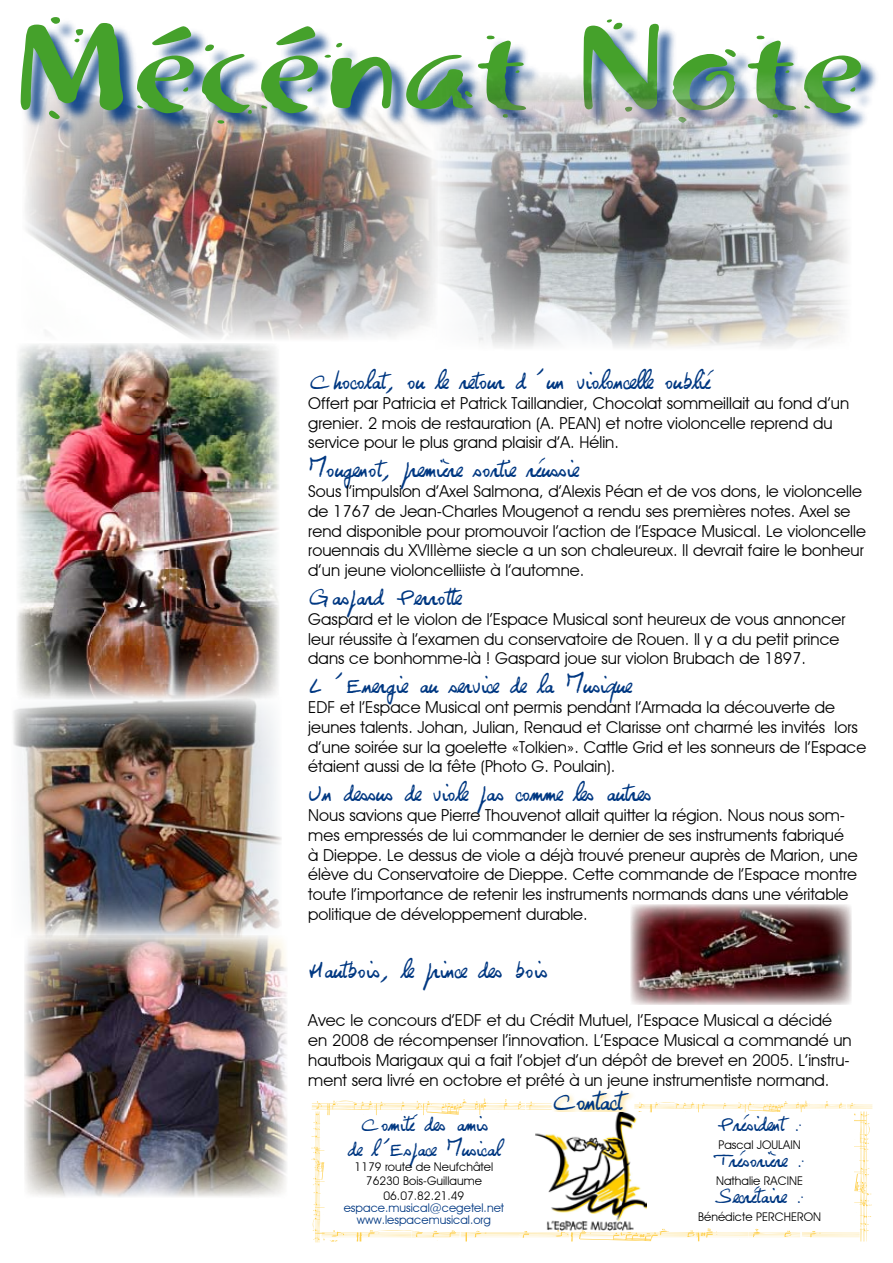
<style>
.page{position:relative;width:893px;height:1263px;background:#fff}
.page>*{position:absolute;margin:0;border:0;box-sizing:border-box;transform-origin:0 0}
.t1{font:27px "Georges";letter-spacing:-.03em;color:#003882}
.t2{font:24px "Georges";color:#003882}
.t3{font:21px/25.2px "Georges";color:#003882;text-align:center}
.t4{font:16.5px/19.8px "Advantage";color:#000}
.t5{font:12px/14.4px "Advantage";color:#000;text-align:center}
.t6{font:12px/12px "Advantage";color:#003882;text-align:center}
</style>
<div class="page">
<div style="left:551px;top:1088px;width:84px;height:29px;background:#fecf4c;opacity:.82"></div>
<svg style="left:311px;top:1099px;width:561px;height:143px"></svg>
<img style="left:13px;top:700px;width:269px;height:235px">
<img style="left:17px;top:343px;width:262px;height:357px">
<img style="left:25px;top:143px;width:408px;height:196px">
<img style="left:630px;top:904px;width:222px;height:101px">
<img style="left:24px;top:935px;width:263px;height:262px">
<div style="left:22px;top:19px;width:859px;height:124px;background:#003882;opacity:.89"></div>
<svg style="left:21px;top:17px;width:840px;height:107px"></svg>
<img style="left:433px;top:72px;width:419px;height:276px">
<h2 class="t2" style="left:308px;top:367px;width:403px">Chocolat, ou le retour d’un violoncelle oublié</h2>
<p class="t4" style="left:308px;top:393px;width:542px">Offert par Patricia et Patrick Taillandier, Chocolat sommeillait au fond d’un grenier. 2 mois de restauration (A. PEAN) et notre violoncelle reprend du service pour le plus grand plaisir d’A. Hélin.</p>
<h2 class="t2" style="left:308px;top:455px;width:271px">Mougenot, première sortie réussie</h2>
<p class="t4" style="left:308px;top:481px;width:559px">Sous l’impulsion d’Axel Salmona, d’Alexis Péan et de vos dons, le violoncelle de 1767 de Jean-Charles Mougenot a rendu ses premières notes. Axel se rend disponible pour promouvoir l’action de l’Espace Musical. Le violoncelle rouennais du XVIIIème siecle a un son chaleureux. Il devrait faire le bonheur d’un jeune violoncelliiste à l’automne.</p>
<h2 class="t2" style="left:308px;top:583px;width:154px">Gaspard Perrotte</h2>
<p class="t4" style="left:308px;top:609px;width:539px">Gaspard et le violon de l’Espace Musical sont heureux de vous annoncer leur réussite à l’examen du conservatoire de Rouen. Il y a du petit prince dans ce bonhomme-là ! Gaspard joue sur violon Brubach de 1897.</p>
<h2 class="t2" style="left:308px;top:671px;width:324px">L’Energie au service de la Musique</h2>
<p class="t4" style="left:308px;top:697px;width:559px">EDF et l’Espace Musical ont permis pendant l’Armada la découverte de jeunes talents. Johan, Julian, Renaud et Clarisse ont charmé les invités lors d’une soirée sur la goelette «Tolkien». Cattle Grid et les sonneurs de l’Espace étaient aussi de la fête (Photo G. Poulain).</p>
<h2 class="t2" style="left:308px;top:779px;width:344px">Un dessus de viole pas comme les autres</h2>
<p class="t4" style="left:308px;top:805px;width:551px">Nous savions que Pierre Thouvenot allait quitter la région. Nous nous som&shy;mes empressés de lui commander le dernier de ses instruments fabriqué à Dieppe. Le dessus de viole a déjà trouvé preneur auprès de Marion, une élève du Conservatoire de Dieppe. Cette commande de l’Espace montre toute l’importance de retenir les instruments normands dans une véritable politique de développement durable.</p>
<h2 class="t2" style="left:308px;top:955px;width:241px">Hautbois, le prince des bois</h2>
<p class="t4" style="left:308px;top:1010px;width:545px">Avec le concours d’EDF et du Crédit Mutuel, l’Espace Musical a décidé en 2008 de récompenser l’innovation. L’Espace Musical a commandé un hautbois Marigaux qui a fait l’objet d’un dépôt de brevet en 2005. L’instru&shy;ment sera livré en octobre et prêté à un jeune instrumentiste normand.</p>
<h1 class="t1" style="left:551px;top:1085px;width:72px">Contact</h1>
<p class="t3" style="left:348px;top:1111px;width:154px">Comité des amis<br>de l’Espace Musical</p>
<p class="t5" style="left:355px;top:1159px;width:140px">1179 route de Neufchâtel<br>76230 Bois-Guillaume<br>06.07.82.21.49</p>
<p class="t6" style="left:344px;top:1201px;width:162px">espace.musical@cegetel.net www.lespacemusical.org</p>
<p class="t3" style="left:716px;top:1111px;width:88px">Président :</p>
<p class="t5" style="left:718px;top:1138px;width:84px">Pascal JOULAIN</p>
<p class="t3" style="left:714px;top:1147px;width:93px">Trésorière :</p>
<p class="t5" style="left:716px;top:1174px;width:88px">Nathalie RACINE</p>
<p class="t3" style="left:714px;top:1183px;width:92px">Secrétaire :</p>
<p class="t5" style="left:698px;top:1210px;width:125px">Bénédicte PERCHERON</p>
</div>
